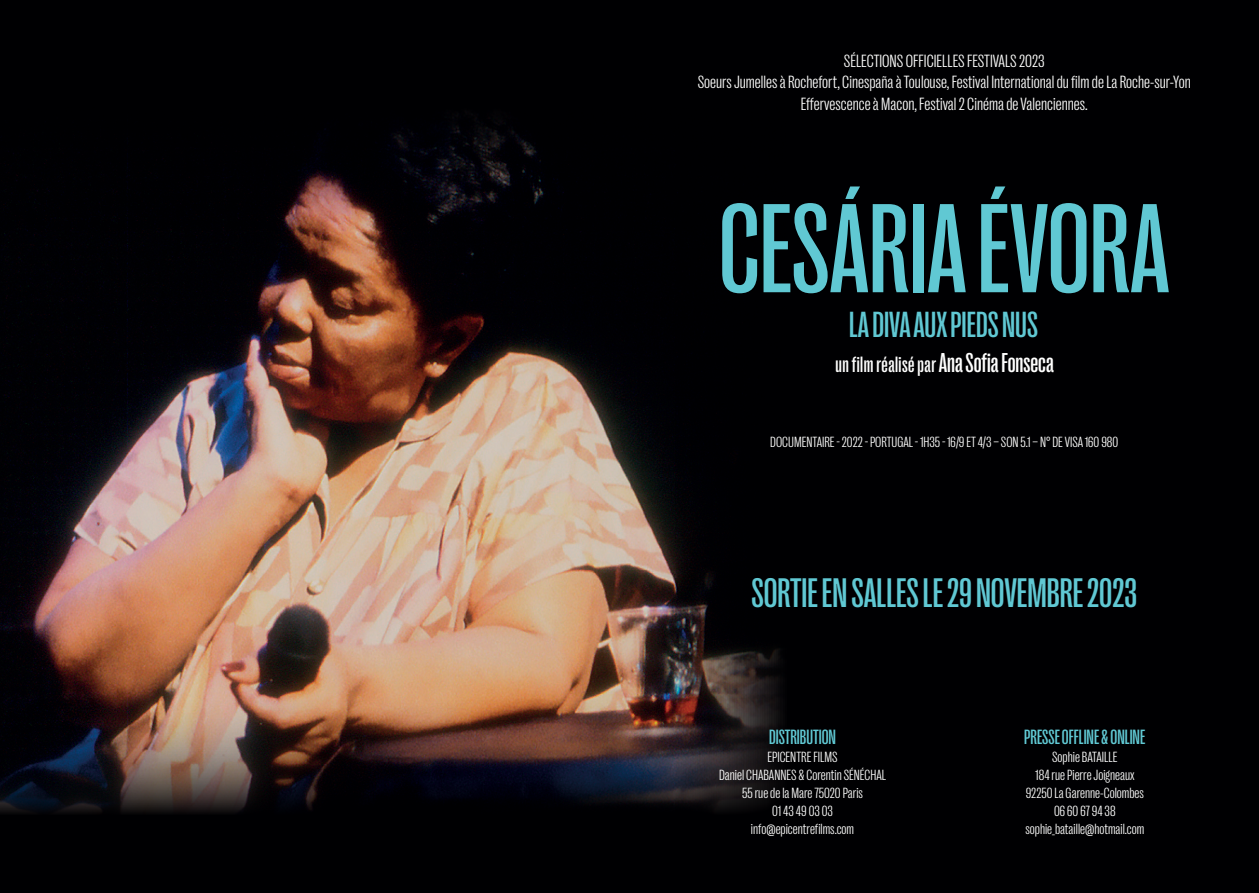
<style>
.page{position:relative;width:1259px;height:893px;background:#000002}
.page>*{position:absolute;margin:0;border:0;box-sizing:border-box;transform-origin:0 0}
.t1{font:500 128.85px "Right Grotesk Tight";color:#60c8d3}
.t2{font:500 42px "Right Grotesk Tight";color:#60c8d3}
.t3{font:500 36.9px "Right Grotesk Tight";color:#60c8d3}
.t4{font:500 22.5px "Right Grotesk Tight";letter-spacing:.02em;color:#fff}
.t5{font:500 21px "Right Grotesk Tight";color:#60c8d3}
.t6{font:300 condensed 18px/21.6px "Right Grotesk";color:#fff;text-align:center}
.t7{font:300 condensed 15px/18px "Right Grotesk";color:#fff;text-align:center}
.s1{font-size:27.75px}
</style>
<div class="page">
<img style="left:0;top:118px;width:675px;height:695px">
<p class="t6" style="left:697px;top:50px;width:494px">SÉLECTIONS OFFICIELLES FESTIVALS 2023<br>Soeurs Jumelles à Rochefort, Cinespaña à Toulouse, Festival International du film de La Roche-sur-Yon<br>Effervescence à Macon, Festival 2 Cinéma de Valenciennes.</p>
<h1 class="t1" style="left:719px;top:182px;width:452px">CESÁRIA ÉVORA</h1>
<h3 class="t3" style="left:849px;top:305px;width:190px">LA DIVA AUX PIEDS NUS</h3>
<h3 class="t4" style="left:835px;top:353px;width:220px">un film réalisé par <span class="s1">Ana Sofia Fonseca</span></h3>
<p class="t7" style="left:770px;top:432px;width:349px">DOCUMENTAIRE - 2022 - PORTUGAL - 1H35 - 16/9 ET 4/3 – SON 5.1 – N° DE VISA 160 980</p>
<h2 class="t2" style="left:751px;top:571px;width:387px">SORTIE EN SALLES LE 29 NOVEMBRE 2023</h2>
<h3 class="t5" style="left:769px;top:726px;width:68px">DISTRIBUTION</h3>
<p class="t7" style="left:719px;top:748px;width:168px">EPICENTRE FILMS<br>Daniel CHABANNES &amp; Corentin SÉNÉCHAL<br>55 rue de la Mare 75020 Paris<br>01 43 49 03 03 info@epicentrefilms.com</p>
<h3 class="t5" style="left:1024px;top:726px;width:122px">PRESSE OFFLINE &amp; ONLINE</h3>
<p class="t7" style="left:1025px;top:748px;width:120px">Sophie BATAILLE<br>184 rue Pierre Joigneaux<br>92250 La Garenne-Colombes<br>06 60 67 94 38 sophie_bataille@hotmail.com</p>
</div>
